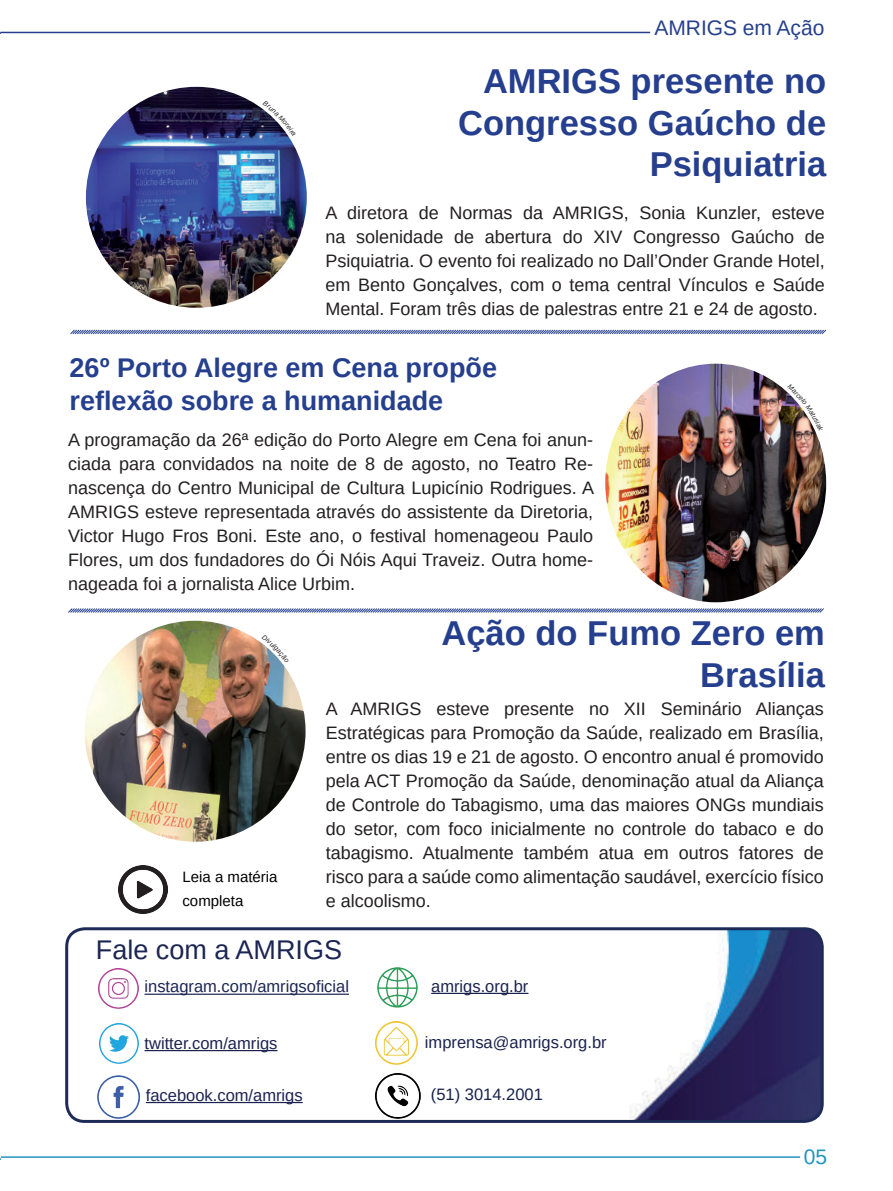
<style>
.page{position:relative;width:893px;height:1191px;background:#fff}
.page>*{position:absolute;margin:0;border:0;box-sizing:border-box;transform-origin:0 0}
.t1{font:700 34.5px/41.4px "Liberation Sans";color:#253f8e;text-align:right}
.t2{font:700 27px/32.4px "Liberation Sans";color:#253f8e}
.t3{font:27px "Liberation Sans";color:#1b2552}
.t4{font:21px "Liberation Sans";color:#253f8e}
.t5{font:21px "Liberation Sans";color:#2394be}
.t6{font:18px/24px "Liberation Sans";color:#231f20;text-align:justify}
.t7{font:16.5px "Liberation Sans";color:#1a214d}
.t8{font:16.5px "Liberation Sans";color:#1b2552}
.t9{font:16.5px "Liberation Sans";color:#1c214f}
.t10{font:16.5px "Liberation Sans";color:#18214c}
.t11{font:15px/24px "Liberation Sans";color:#000}
</style>
<div class="page">
<img style="left:238px;top:931px;width:582px;height:188px">
<div style="left:65px;top:927px;width:759px;height:196px;border:3px solid #1e2a58;border-radius:18px"></div>
<hr style="left:0;top:32px;width:650px;height:1px;background:#253f8e">
<hr style="left:1px;top:1156px;width:799px;height:1px;background:#2394be">
<hr style="left:431px;top:992px;width:97px;height:2px;background:#1a214d">
<img style="left:378px;top:967px;width:39px;height:40px">
<hr style="left:146px;top:1102px;width:157px;height:1px;background:#1c214f">
<hr style="left:145px;top:993px;width:204px;height:1px;background:#1b2552">
<hr style="left:145px;top:1050px;width:132px;height:1px;background:#1a214d">
<img style="left:97px;top:1075px;width:43px;height:43px">
<img style="left:99px;top:969px;width:39px;height:39px">
<img style="left:99px;top:1023px;width:40px;height:40px">
<img style="left:375px;top:1022px;width:42px;height:42px">
<img style="left:375px;top:1073px;width:45px;height:45px">
<svg style="left:70px;top:329px;width:757px;height:6px"></svg>
<img style="left:86px;top:87px;width:221px;height:221px;border-radius:110px">
<img style="left:605px;top:364px;width:221px;height:238px">
<svg style="left:68px;top:608px;width:756px;height:5px;background:#94a0c7"></svg>
<img style="left:85px;top:621px;width:221px;height:220px;border-radius:109px">
<img style="left:119px;top:865px;width:48px;height:48px">
<svg style="left:263px;top:109px;width:25px;height:27px"></svg>
<svg style="left:787px;top:384px;width:37px;height:47px"></svg>
<svg style="left:262px;top:643px;width:20px;height:19px"></svg>
<p class="t4" style="left:654px;top:14px;width:172px">AMRIGS em Ação</p>
<h1 class="t1" style="left:458px;top:61px;width:370px">AMRIGS presente no<br>Congresso Gaúcho de<br>Psiquiatria</h1>
<p class="t6" style="left:325px;top:201px;width:501px">A diretora de Normas da AMRIGS, Sonia Kunzler, esteve na solenidade de abertura do XIV Congresso Gaúcho de Psiquiatria. O evento foi realizado no Dall’Onder Grande Hotel, em Bento Gonçalves, com o tema central Vínculos e Saúde Mental. Foram três dias de palestras entre 21 e 24 de agosto.</p>
<h2 class="t2" style="left:70px;top:352px;width:429px">26º Porto Alegre em Cena propõe reflexão sobre a humanidade</h2>
<p class="t6" style="left:68px;top:427px;width:528px">A programação da 26ª edição do Porto Alegre em Cena foi anun&shy;ciada para convidados na noite de 8 de agosto, no Teatro Re&shy;nascença do Centro Municipal de Cultura Lupicínio Rodrigues. A AMRIGS esteve representada através do assistente da Diretoria, Victor Hugo Fros Boni. Este ano, o festival homenageou Paulo Flores, um dos fundadores do Ói Nóis Aqui Traveiz. Outra home&shy;nageada foi a jornalista Alice Urbim.</p>
<h1 class="t1" style="left:442px;top:613px;width:385px">Ação do Fumo Zero em<br>Brasília</h1>
<p class="t6" style="left:326px;top:697px;width:499px">A AMRIGS esteve presente no XII Seminário Alianças Estratégicas para Promoção da Saúde, realizado em Brasília, entre os dias 19 e 21 de agosto. O encontro anual é promovido pela ACT Promoção da Saúde, denominação atual da Aliança de Controle do Tabagismo, uma das maiores ONGs mundiais do setor, com foco inicialmente no controle do tabaco e do tabagismo. Atualmente também atua em outros fatores de risco para a saúde como alimentação saudável, exercício físico e alcoolismo.</p>
<p class="t11" style="left:182px;top:864px;width:97px">Leia a matéria completa</p>
<h2 class="t3" style="left:96px;top:932px;width:248px">Fale com a AMRIGS</h2>
<p class="t8" style="left:145px;top:976px;width:206px">instagram.com/amrigsoficial</p>
<p class="t7" style="left:431px;top:975px;width:99px">amrigs.org.br</p>
<p class="t7" style="left:145px;top:1032px;width:134px">twitter.com/amrigs</p>
<p class="t7" style="left:425px;top:1032px;width:183px">imprensa@amrigs.org.br</p>
<p class="t10" style="left:431px;top:1084px;width:113px">(51) 3014.2001</p>
<p class="t9" style="left:146px;top:1084px;width:158px">facebook.com/amrigs</p>
<p class="t5" style="left:804px;top:1143px;width:25px">05</p>
</div>
